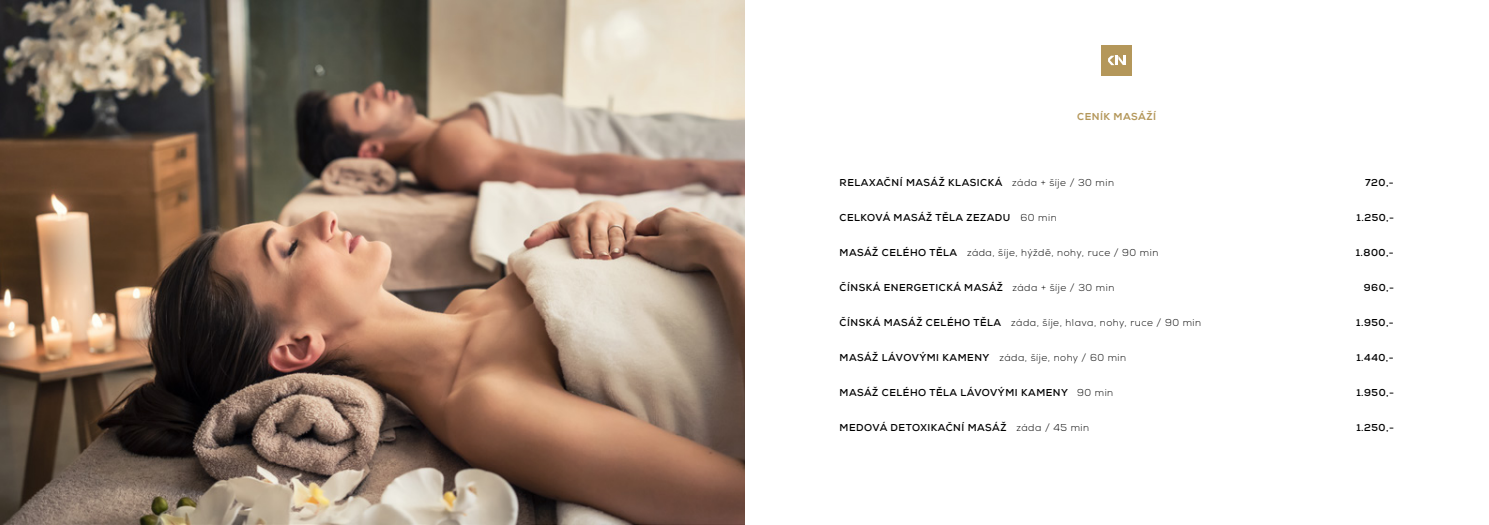
<style>
.page{position:relative;width:1489px;height:525px;background:#fff}
.page>*{position:absolute;margin:0;border:0;box-sizing:border-box;transform-origin:0 0}
.t1{font:700 10px "Nexa";letter-spacing:.05em;color:#000}
.t2{font:300 10px "Nexa";letter-spacing:.05em;color:#000}
.t3{font:800 10px "Nexa";letter-spacing:.05em;color:#b4975a}
.s1{font-weight:300}
.s2{font-weight:700}
</style>
<div class="page">
<img style="left:0;top:0;width:744px;height:524px">
<div style="left:1101px;top:45px;width:31px;height:31px;background:#b4975a"></div>
<svg style="left:1108px;top:56px;width:17px;height:9px"></svg>
<p class="t3" style="left:1077px;top:110px;width:81px">CENÍK MASÁŽÍ</p>
<p class="t1" style="left:839px;top:176px;width:276px">RELAXAČNÍ MASÁŽ KLASICKÁ <span class="s1">záda + šíje / 30 min</span></p>
<p class="t1" style="left:1364px;top:176px;width:30px">720,-</p>
<p class="t1" style="left:839px;top:211px;width:218px">CELKOVÁ MASÁŽ TĚLA ZEZADU <span class="s1">60 min</span></p>
<p class="t1" style="left:1356px;top:211px;width:39px">1.250,-</p>
<p class="t2" style="left:839px;top:247px;width:320px"><span class="s2">MASÁŽ CELÉHO TĚLA</span> záda, šíje, hýždě, nohy, ruce / 90 min</p>
<p class="t1" style="left:1355px;top:246px;width:40px">1.800,-</p>
<p class="t1" style="left:839px;top:281px;width:276px">ČÍNSKÁ ENERGETICKÁ MASÁŽ <span class="s1">záda + šíje / 30 min</span></p>
<p class="t1" style="left:1363px;top:281px;width:32px">960,-</p>
<p class="t2" style="left:839px;top:317px;width:363px"><span class="s2">ČÍNSKÁ MASÁŽ CELÉHO TĚLA</span> záda, šíje, hlava, nohy, ruce / 90 min</p>
<p class="t1" style="left:1355px;top:316px;width:39px">1.950,-</p>
<p class="t2" style="left:839px;top:352px;width:288px"><span class="s2">MASÁŽ LÁVOVÝMI KAMENY</span> záda, šíje, nohy / 60 min</p>
<p class="t1" style="left:1356px;top:351px;width:39px">1.440,-</p>
<p class="t1" style="left:839px;top:386px;width:275px">MASÁŽ CELÉHO TĚLA LÁVOVÝMI KAMENY <span class="s1">90 min</span></p>
<p class="t1" style="left:1356px;top:386px;width:39px">1.950,-</p>
<p class="t1" style="left:839px;top:421px;width:251px">MEDOVÁ DETOXIKAČNÍ MASÁŽ <span class="s1">záda / 45 min</span></p>
<p class="t1" style="left:1356px;top:421px;width:39px">1.250,-</p>
</div>
